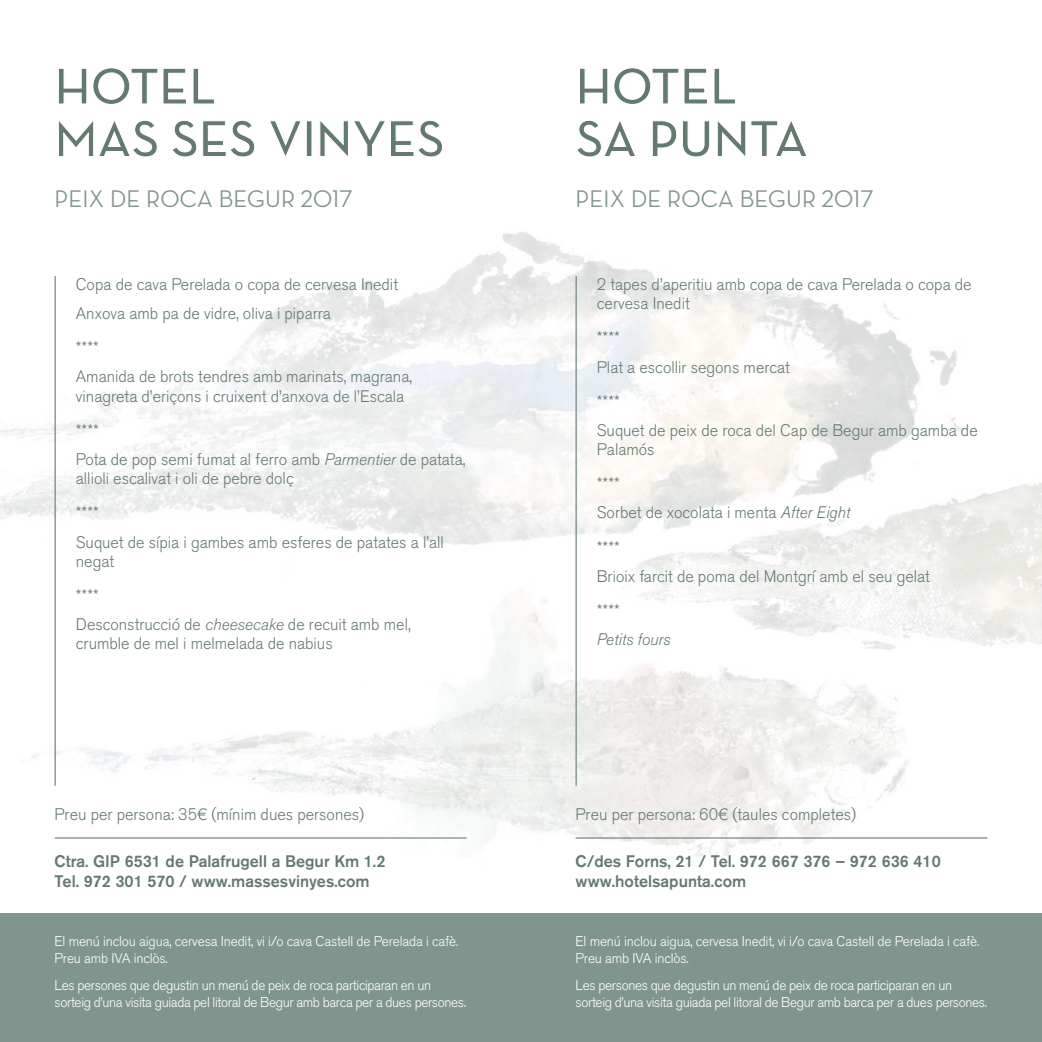
<style>
.page{position:relative;width:1042px;height:1042px;background:#fff}
.page>*{position:absolute;margin:0;border:0;box-sizing:border-box;transform-origin:0 0}
.t1{font:700 52.5px/52.5px "Neutra Disp";color:#647a6f}
.t2{font:500 24.5px "Neutra Disp";letter-spacing:.01em;color:#80958e}
.t3{font:300 16.62px/29.2px "Akzidenz Grotesk BQ";color:#647a6f}
.t4{font:500 16.62px/19.9px "Akzidenz Grotesk BQ";color:#647a6f}
.t5{font:italic 300 16.62px "Akzidenz Grotesk BQ";color:#647a6f}
.t6{font:300 14px/16.8px "Akzidenz Grotesk BQ";letter-spacing:-.025em;color:#fff}
.s1{font-style:italic}
</style>
<div class="page">
<img style="left:0;top:232px;width:1042px;height:625px">
<hr style="left:55px;top:837px;width:411px;height:1px;background:#647a6f">
<hr style="left:575px;top:837px;width:412px;height:1px;background:#647a6f">
<hr style="left:575px;top:276px;width:2px;height:510px;background:#647a6f">
<hr style="left:55px;top:276px;width:1px;height:510px;background:#647a6f">
<div style="left:0;top:913px;width:521px;height:129px;background:#80958e"></div>
<div style="left:521px;top:913px;width:521px;height:129px;background:#80958e"></div>
<h1 class="t1" style="left:55px;top:61px;width:391px">HOTEL<br>MAS SES VINYES</h1>
<h2 class="t2" style="left:55px;top:185px;width:299px">PEIX DE ROCA BEGUR 2017</h2>
<p class="t3" style="left:76px;top:270px;width:324px">Copa de cava Perelada o copa de cervesa Inedit<br>Anxova amb pa de vidre, oliva i piparra</p>
<p class="t3" style="left:76px;top:333px;width:338px">****<br>Amanida de brots tendres amb marinats, magrana,</p>
<p class="t3" style="left:76px;top:379px;width:330px;line-height:34.1px">vinagreta d’eriçons i cruixent d’anxova de l’Escala ****</p>
<p class="t3" style="left:76px;top:450px;width:391px;line-height:19.2px">Pota de pop semi fumat al ferro amb <span class="s1">Parmentier</span> de patata, allioli escalivat i oli de pebre dolç</p>
<p class="t3" style="left:76px;top:498px;width:369px">****<br>Suquet de sípia i gambes amb esferes de patates a l’all</p>
<p class="t3" style="left:76px;top:544px;width:40px;line-height:34.1px">negat ****</p>
<p class="t3" style="left:76px;top:615px;width:336px;line-height:19.2px">Desconstrucció de <span class="s1">cheesecake</span> de recuit amb mel, crumble de mel i melmelada de nabius</p>
<h1 class="t1" style="left:575px;top:61px;width:234px">HOTEL<br>SA PUNTA</h1>
<h2 class="t2" style="left:575px;top:185px;width:299px">PEIX DE ROCA BEGUR 2017</h2>
<p class="t3" style="left:597px;top:275px;width:376px;line-height:19.2px">2 tapes d’aperitiu amb copa de cava Perelada o copa de cervesa Inedit</p>
<p class="t3" style="left:597px;top:323px;width:195px">****<br>Plat a escollir segons mercat</p>
<p class="t3" style="left:597px;top:387px;width:382px">****<br>Suquet de peix de roca del Cap de Begur amb gamba de</p>
<p class="t3" style="left:597px;top:433px;width:59px;line-height:34.1px">Palamós ****</p>
<p class="t3" style="left:597px;top:496px;width:255px;line-height:34.1px">Sorbet de xocolata i menta <span class="s1">After Eight </span>****</p>
<p class="t3" style="left:597px;top:559px;width:335px;line-height:34.1px">Brioix farcit de poma del Montgrí amb el seu gelat ****</p>
<p class="t5" style="left:597px;top:630px;width:75px">Petits fours</p>
<p class="t3" style="left:55px;top:800px;width:311px">Preu per persona: 35€ (mínim dues persones)</p>
<p class="t3" style="left:575px;top:800px;width:282px">Preu per persona: 60€ (taules completes)</p>
<p class="t4" style="left:55px;top:851px;width:332px">Ctra. GIP 6531 de Palafrugell a Begur Km 1.2<br>Tel. 972 301 570 / www.massesvinyes.com</p>
<p class="t4" style="left:575px;top:851px;width:367px">C/des Forns, 21 / Tel. 972 667 376 – 972 636 410 www.hotelsapunta.com</p>
<p class="t6" style="left:55px;top:933px;width:405px">El menú inclou aigua, cervesa Inedit, vi i/o cava Castell de Perelada i cafè.<br>Preu amb IVA inclòs.</p>
<p class="t6" style="left:55px;top:977px;width:413px">Les persones que degustin un menú de peix de roca participaran en un sorteig d’una visita guiada pel litoral de Begur amb barca per a dues persones.</p>
<p class="t6" style="left:575px;top:933px;width:405px">El menú inclou aigua, cervesa Inedit, vi i/o cava Castell de Perelada i cafè.<br>Preu amb IVA inclòs.</p>
<p class="t6" style="left:575px;top:977px;width:413px">Les persones que degustin un menú de peix de roca participaran en un sorteig d’una visita guiada pel litoral de Begur amb barca per a dues persones.</p>
</div>
